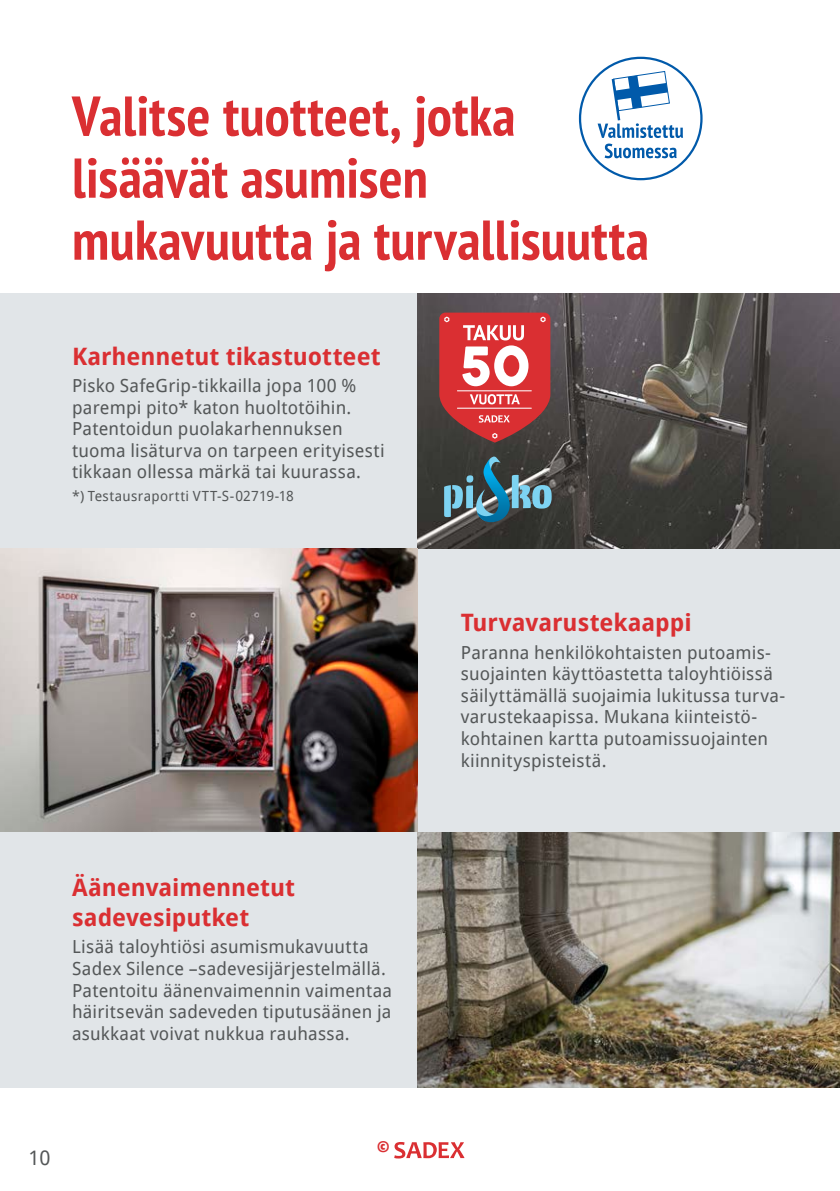
<style>
.page{position:relative;width:840px;height:1191px;background:#fff}
.page>*{position:absolute;margin:0;border:0;box-sizing:border-box;transform-origin:0 0}
.t1{font:700 condensed 56px "PT Sans";letter-spacing:.005em;color:#da2f32}
.t2{font:700 24px "Droid Sans";color:#da2f32}
.t3{font:20px "Droid Sans";color:#545758}
.t4{font:18px/21.6px "Droid Sans";letter-spacing:.01em;color:#545758}
.t5{font:700 condensed 18px "PT Sans";color:#da2f32}
.t6{font:14px "Droid Sans";letter-spacing:.025em;color:#545758}
</style>
<div class="page">
<svg style="left:394px;top:1142px;width:70px;height:16px"></svg>
<div style="left:0;top:294px;width:839px;height:794px;background:#e1e5e8"></div>
<div style="left:578px;top:57px;width:124px;height:123px;border:2px solid #015aaa;border-radius:50%"></div>
<svg style="left:604px;top:144px;width:72px;height:14px"></svg>
<svg style="left:597px;top:71px;width:85px;height:67px"></svg>
<img style="left:417px;top:293px;width:422px;height:255px">
<img style="left:417px;top:832px;width:422px;height:255px">
<img style="left:0;top:548px;width:417px;height:284px">
<svg style="left:439px;top:312px;width:111px;height:130px"></svg>
<svg style="left:444px;top:455px;width:107px;height:67px"></svg>
<p class="t1" style="left:72px;top:79px;width:444px">Valitse tuotteet, jotka</p>
<p class="t1" style="left:72px;top:141px;width:357px">lisäävät asumisen</p>
<p class="t1" style="left:72px;top:203px;width:578px">mukavuutta ja turvallisuutta</p>
<p class="t2" style="left:72px;top:339px;width:310px">Karhennetut tikastuotteet</p>
<p class="t4" style="left:72px;top:374px;width:314px">Pisko SafeGrip-tikkailla jopa 100 % parempi pito* katon huoltotöihin.<br>Patentoidun puolakarhennuksen tuoma lisäturva on tarpeen erityisesti tikkaan ollessa märkä tai kuurassa.</p>
<p class="t6" style="left:72px;top:486px;width:223px">*) Testausraportti VTT-S-02719-18</p>
<p class="t2" style="left:72px;top:870px;width:224px">Äänenvaimennetut</p>
<p class="t2" style="left:72px;top:900px;width:179px">sadevesiputket</p>
<p class="t4" style="left:72px;top:935px;width:321px">Lisää taloyhtiösi asumismukavuutta Sadex Silence –sadevesijärjestelmällä.<br>Patentoitu äänenvaimennin vaimentaa häiritsevän sadeveden tiputusäänen ja asukkaat voivat nukkua rauhassa.</p>
<p class="t3" style="left:28px;top:1144px;width:24px">10</p>
<p class="t5" style="left:376px;top:1134px;width:15px">©</p>
<p class="t2" style="left:460px;top:605px;width:232px">Turvavarustekaappi</p>
<p class="t4" style="left:460px;top:641px;width:326px">Paranna henkilökohtaisten putoamis&shy;suojainten käyttöastetta taloyhtiöissä säilyttämällä suojaimia lukitussa turva&shy;varustekaapissa. Mukana kiinteistö&shy;kohtainen kartta putoamissuojainten kiinnityspisteistä.</p>
</div>
